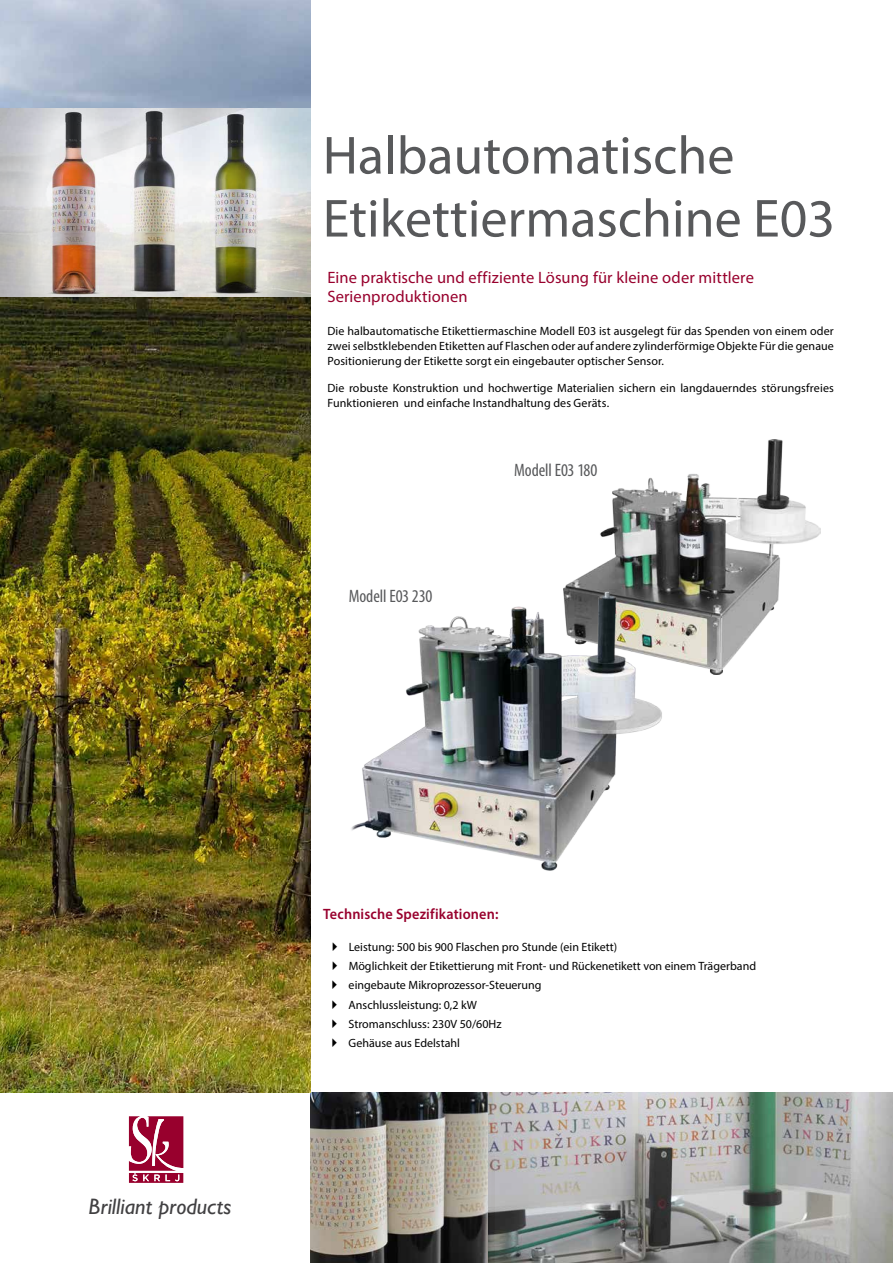
<style>
.page{position:relative;width:893px;height:1263px;background:#fff}
.page>*{position:absolute;margin:0;border:0;box-sizing:border-box;transform-origin:0 0}
.t1{font:54px/63px "Myriad Pro";color:#58595b}
.t2{font:italic 500 22.5px "Gill Sans MT Pro";color:#414042}
.t3{font:condensed 18px "Myriad Pro";letter-spacing:-.005em;color:#58595b}
.t4{font:16.5px/19.8px "Myriad Pro";letter-spacing:.005em;color:#98002d}
.t5{font:600 15px "Myriad Pro";letter-spacing:.01em;color:#98002d;scale:.95 1}
.t6{font:12px/19.2px "Myriad Pro";color:#000}
</style>
<div class="page">
<img style="left:310px;top:1093px;width:178px;height:170px">
<img style="left:564px;top:439px;width:257px;height:235px">
<img style="left:488px;top:1093px;width:405px;height:170px">
<img style="left:0;top:0;width:310px;height:1093px">
<svg style="left:129px;top:1116px;width:54px;height:67px"></svg>
<img style="left:0;top:108px;width:310px;height:188px">
<img style="left:351px;top:589px;width:314px;height:282px">
<h1 class="t1" style="left:323px;top:123px;width:514px">Halbautomatische<br>Etikettiermaschine E03</h1>
<h3 class="t4" style="left:327px;top:267px;width:428px">Eine praktische und effiziente Lösung für kleine oder mittlere<br>Serienproduktionen</h3>
<p class="t6" style="left:327px;top:323px;width:508px;line-height:15px;text-align:justify">Die halbautomatische Etikettiermaschine Modell E03 ist ausgelegt für das Spenden von einem oder zwei selbstklebenden Etiketten auf Flaschen oder auf andere zylinderförmige Objekte Für die genaue Positionierung der Etikette sorgt ein eingebauter optischer Sensor.</p>
<p class="t6" style="left:327px;top:381px;width:508px;line-height:15px">Die robuste Konstruktion und hochwertige Materialien sichern ein langdauerndes störungsfreies<br>Funktionieren und einfache Instandhaltung des Geräts.</p>
<h3 class="t3" style="left:349px;top:586px;width:85px">Modell E03 230</h3>
<h3 class="t3" style="left:514px;top:459px;width:85px">Modell E03 180</h3>
<h2 class="t2" style="left:89px;top:1192px;width:144px">Brilliant products</h2>
<p class="t5" style="left:323px;top:904px;width:186px">Technische Spezifikationen:</p>
<p class="t6" style="left:349px;top:937px;width:409px">Leistung: 500 bis 900 Flaschen pro Stunde (ein Etikett)<br>Möglichkeit der Etikettierung mit Front- und Rückenetikett von einem Trägerband eingebaute Mikroprozessor-Steuerung<br>Anschlussleistung: 0,2 kW<br>Stromanschluss: 230V 50/60Hz<br>Gehäuse aus Edelstahl</p>
</div>
